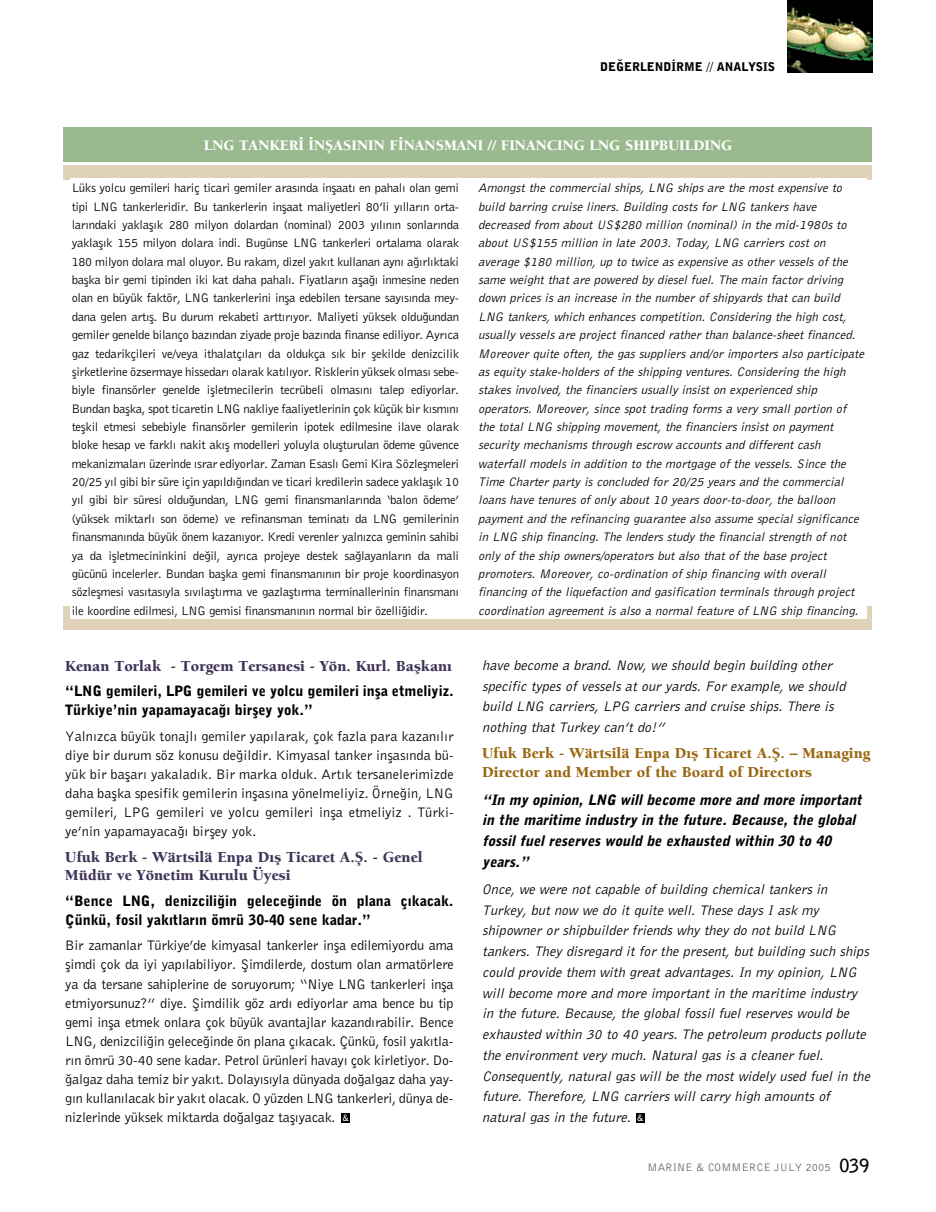
<style>
.page{position:relative;width:936px;height:1212px;background:#fff}
.page>*{position:absolute;margin:0;border:0;box-sizing:border-box;transform-origin:0 0}
.t1{font:15.75px/18.9px "Berkeley T Black";color:#403558}
.t2{font:15.75px/19.4px "Berkeley T Black";color:#9a6813}
.t3{font:15px "Berkeley T Black";color:#fff}
.t4{font:14.25px/19px "Bell Gothic BT Roman Ti";letter-spacing:-.01em;color:#000;text-align:justify}
.t5{font:14.25px/20.7px "Bell Gothic BT Elek Italic Ti";color:#000}
.t6{font:14.25px/19px "Bell Gothic BT Black Ti";color:#000}
.t7{font:14.25px/20.7px "Bell Gothic BT Black Elekt Italic Ti";color:#000}
.t8{font:12.75px/18.3px "Bell Gothic BT Roman Ti";letter-spacing:-.025em;color:#000;text-align:justify}
.t9{font:12.75px/18.3px "Bell Gothic BT Elek Italic Ti";color:#000}
.t10{font:12px "Bell Gothic BT Black Ti";color:#000}
.t11{font:11.25px "Bell Gothic BT Roman Ti";color:#666}
.t12{font:8.7px "Bell Gothic BT Bold Ti";color:#fff}
.s1{font-family:"Bell Gothic BT Bold Ti";font-size:18px;color:#000}
</style>
<div class="page">
<img style="left:787px;top:0;width:85px;height:72px">
<div style="left:341px;top:1113px;width:9px;height:10px;background:#000"></div>
<div style="left:635px;top:1113px;width:9px;height:10px;background:#000"></div>
<div style="left:64px;top:165px;width:808px;height:15px;background:#e0d2b8"></div>
<div style="left:64px;top:128px;width:808px;height:34px;background:#99b98e"></div>
<div style="left:64px;top:607px;width:808px;height:23px;background:#e0d2b8"></div>
<div style="left:70px;top:179px;width:797px;height:440px;background:#fff"></div>
<p class="t10" style="left:600px;top:59px;width:176px">DE⁄ERLEND‹RME // ANALYSIS</p>
<p class="t3" style="left:204px;top:134px;width:530px">LNG TANKER‹ ‹NfiASININ F‹NANSMANI // FINANCING LNG SHIPBUILDING</p>
<p class="t8" style="left:72px;top:179px;width:389px">Lüks yolcu gemileri hariç ticari gemiler aras›nda inflaat› en pahal› olan gemi tipi LNG tankerleridir. Bu tankerlerin inflaat maliyetleri 80’li y›llar›n orta&shy;lar›ndaki yaklafl›k 280 milyon dolardan (nominal) 2003 y›l›n›n sonlar›nda yaklafl›k 155 milyon dolara indi. Bugünse LNG tankerleri ortalama olarak 180 milyon dolara mal oluyor. Bu rakam, dizel yak›t kullanan ayn› a¤›rl›ktaki baflka bir gemi tipinden iki kat daha pahal›. Fiyatlar›n afla¤› inmesine neden olan en büyük faktör, LNG tankerlerini infla edebilen tersane say›s›nda mey&shy;dana gelen art›fl. Bu durum rekabeti artt›r›yor. Maliyeti yüksek oldu¤undan gemiler genelde bilanço baz›ndan ziyade proje baz›nda finanse ediliyor. Ayr›ca gaz tedarikçileri ve/veya ithalatç›lar› da oldukça s›k bir flekilde denizcilik flirketlerine özsermaye hissedar› olarak kat›l›yor. Risklerin yüksek olmas› sebe&shy;biyle finansörler genelde iflletmecilerin tecrübeli olmas›n› talep ediyorlar.<br>Bundan baflka, spot ticaretin LNG nakliye faaliyetlerinin çok küçük bir k›sm›n› teflkil etmesi sebebiyle finansörler gemilerin ipotek edilmesine ilave olarak bloke hesap ve farkl› nakit ak›fl modelleri yoluyla oluflturulan ödeme güvence mekanizmalar› üzerinde ›srar ediyorlar. Zaman Esasl› Gemi Kira Sözleflmeleri 20/25 y›l gibi bir süre için yap›ld›¤›ndan ve ticari kredilerin sadece yaklafl›k 10 y›l gibi bir süresi oldu¤undan, LNG gemi finansmanlar›nda ‘balon ödeme’ (yüksek miktarl› son ödeme) ve refinansman teminat› da LNG gemilerinin finansman›nda büyük önem kazan›yor. Kredi verenler yaln›zca geminin sahibi ya da iflletmecininkini de¤il, ayr›ca projeye destek sa¤layanlar›n da mali gücünü incelerler. Bundan baflka gemi finansman›n›n bir proje koordinasyon sözleflmesi vas›tas›yla s›v›laflt›rma ve gazlaflt›rma terminallerinin finansman› ile koordine edilmesi, LNG gemisi finansman›n›n normal bir özelli¤idir.</p>
<p class="t9" style="left:478px;top:179px;width:387px">Amongst the commercial ships, LNG ships are the most expensive to build barring cruise liners. Building costs for LNG tankers have decreased from about US$280 million (nominal) in the mid-1980s to about US$155 million in late 2003. Today, LNG carriers cost on average $180 million, up to twice as expensive as other vessels of the same weight that are powered by diesel fuel. The main factor driving down prices is an increase in the number of shipyards that can build LNG tankers, which enhances competition. Considering the high cost, usually vessels are project financed rather than balance-sheet financed.<br>Moreover quite often, the gas suppliers and/or importers also participate as equity stake-holders of the shipping ventures. Considering the high stakes involved, the financiers usually insist on experienced ship operators. Moreover, since spot trading forms a very small portion of the total LNG shipping movement, the financiers insist on payment security mechanisms through escrow accounts and different cash waterfall models in addition to the mortgage of the vessels. Since the Time Charter party is concluded for 20/25 years and the commercial loans have tenures of only about 10 years door-to-door, the balloon payment and the refinancing guarantee also assume special significance in LNG ship financing. The lenders study the financial strength of not only of the ship owners/operators but also that of the base project promoters. Moreover, co-ordination of ship financing with overall financing of the liquefaction and gasification terminals through project coordination agreement is also a normal feature of LNG ship financing.</p>
<p class="t1" style="left:65px;top:655px;width:388px">Kenan Torlak - Torgem Tersanesi - Yön. Kurl. Baflkan›</p>
<p class="t6" style="left:65px;top:681px;width:390px">“LNG gemileri, LPG gemileri ve yolcu gemileri infla etmeliyiz.<br>Türkiye’nin yapamayaca¤› birfley yok.”</p>
<p class="t4" style="left:65px;top:726px;width:390px">Yaln›zca büyük tonajl› gemiler yap›larak, çok fazla para kazan›l›r diye bir durum söz konusu de¤ildir. Kimyasal tanker inflas›nda bü&shy;yük bir baflar› yakalad›k. Bir marka olduk. Art›k tersanelerimizde daha baflka spesifik gemilerin inflas›na yönelmeliyiz. Örne¤in, LNG gemileri, LPG gemileri ve yolcu gemileri infla etmeliyiz . Türki&shy;ye’nin yapamayaca¤› birfley yok.</p>
<p class="t1" style="left:65px;top:846px;width:359px">Ufuk Berk - Wärtsilä Enpa D›fl Ticaret A.fi. - Genel<br>Müdür ve Yönetim Kurulu Üyesi</p>
<p class="t6" style="left:65px;top:891px;width:390px">“Bence LNG, denizcili¤in gelece¤inde ön plana ç›kacak.<br>Çünkü, fosil yak›tlar›n ömrü 30-40 sene kadar.”</p>
<p class="t4" style="left:65px;top:936px;width:390px">Bir zamanlar Türkiye’de kimyasal tankerler infla edilemiyordu ama flimdi çok da iyi yap›labiliyor. fiimdilerde, dostum olan armatörlere ya da tersane sahiplerine de soruyorum; “Niye LNG tankerleri infla etmiyorsunuz?” diye. fiimdilik göz ard› ediyorlar ama bence bu tip gemi infla etmek onlara çok büyük avantajlar kazand›rabilir. Bence LNG, denizcili¤in gelece¤inde ön plana ç›kacak. Çünkü, fosil yak›tla&shy;r›n ömrü 30-40 sene kadar. Petrol ürünleri havay› çok kirletiyor. Do-¤algaz daha temiz bir yak›t. Dolay›s›yla dünyada do¤algaz daha yay&shy;g›n kullan›lacak bir yak›t olacak. O yüzden LNG tankerleri, dünya de&shy;nizlerinde yüksek miktarda do¤algaz tafl›yacak.</p>
<p class="t5" style="left:482px;top:654px;width:365px">have become a brand. Now, we should begin building other specific types of vessels at our yards. For example, we should build LNG carriers, LPG carriers and cruise ships. There is nothing that Turkey can’t do!”</p>
<p class="t2" style="left:482px;top:742px;width:389px">Ufuk Berk - Wärtsilä Enpa D›fl Ticaret A.fi. – Managing<br>Director and Member of the Board of Directors</p>
<p class="t7" style="left:482px;top:789px;width:381px">“In my opinion, LNG will become more and more important in the maritime industry in the future. Because, the global fossil fuel reserves would be exhausted within 30 to 40 years.”</p>
<p class="t5" style="left:482px;top:878px;width:389px">Once, we were not capable of building chemical tankers in Turkey, but now we do it quite well. These days I ask my shipowner or shipbuilder friends why they do not build LNG tankers. They disregard it for the present, but building such ships could provide them with great advantages. In my opinion, LNG will become more and more important in the maritime industry in the future. Because, the global fossil fuel reserves would be exhausted within 30 to 40 years. The petroleum products pollute the environment very much. Natural gas is a cleaner fuel.<br>Consequently, natural gas will be the most widely used fuel in the future. Therefore, LNG carriers will carry high amounts of natural gas in the future.</p>
<p class="t12" style="left:342px;top:1112px;width:8px">&amp;</p>
<p class="t12" style="left:637px;top:1112px;width:8px">&amp;</p>
<p class="t11" style="left:647px;top:1161px;width:223px">MARINE &amp; COMMERCE JULY 2005 <span class="s1">039</span></p>
</div>
